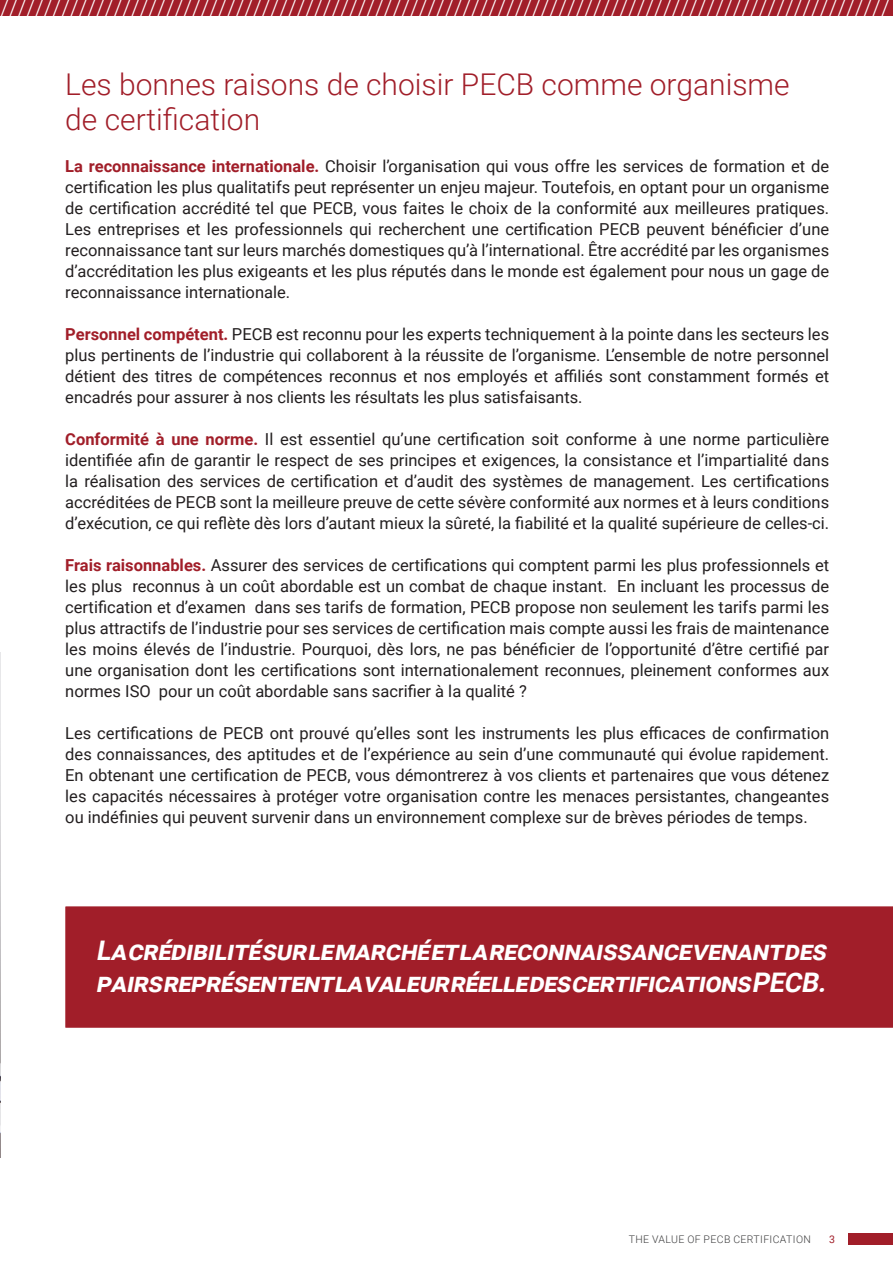
<style>
.page{position:relative;width:893px;height:1263px;background:#fff}
.page>*{position:absolute;margin:0;border:0;box-sizing:border-box;transform-origin:0 0}
.t1{font:300 30px/34.5px "Roboto";color:#a11e29}
.t2{font:italic 700 27px/31.5px "Roboto";color:#fff}
.t3{font:300 22.5px "Roboto";color:#fff}
.t4{font:16.5px/21px "Roboto";color:#231f20;text-align:justify}
.t5{font:300 10.5px "Roboto";letter-spacing:.035em;color:#3e3e3f}
.t6{font:10.5px "Roboto";color:#a11e29}
.s1{font-weight:700;color:#a11e29}
</style>
<div class="page">
<div style="left:849px;top:1233px;width:44px;height:12px;background:#a11e29"></div>
<div style="left:0;top:0;width:893px;height:16px;background:#a11e29"></div>
<img style="left:0;top:653px;width:1px;height:504px">
<div style="left:65px;top:906px;width:828px;height:122px;background:#a11e29"></div>
<p class="t3" style="left:0;top:-8px;width:891px">//////////////////////////////////////////////////////////////////////////////////////////////////////</p>
<p class="t1" style="left:65px;top:66px;width:726px">Les bonnes raisons de choisir PECB comme organisme de certification</p>
<p class="t4" style="left:65px;top:155px;width:765px"><span class="s1">La reconnaissance internationale.</span> Choisir l’organisation qui vous offre les services de formation et de certification les plus qualitatifs peut représenter un enjeu majeur. Toutefois, en optant pour un organisme de certification accrédité tel que PECB, vous faites le choix de la conformité aux meilleures pratiques.<br>Les entreprises et les professionnels qui recherchent une certification PECB peuvent bénéficier d’une reconnaissance tant sur leurs marchés domestiques qu’à l’international. Être accrédité par les organismes d’accréditation les plus exigeants et les plus réputés dans le monde est également pour nous un gage de reconnaissance internationale.</p>
<p class="t4" style="left:65px;top:323px;width:765px"><span class="s1">Personnel compétent.</span> PECB est reconnu pour les experts techniquement à la pointe dans les secteurs les plus pertinents de l’industrie qui collaborent à la réussite de l’organisme. L’ensemble de notre personnel détient des titres de compétences reconnus et nos employés et affiliés sont constamment formés et encadrés pour assurer à nos clients les résultats les plus satisfaisants.</p>
<p class="t4" style="left:65px;top:428px;width:765px"><span class="s1">Conformité à une norme.</span> Il est essentiel qu’une certification soit conforme à une norme particulière identifiée afin de garantir le respect de ses principes et exigences, la consistance et l’impartialité dans la réalisation des services de certification et d’audit des systèmes de management. Les certifications accréditées de PECB sont la meilleure preuve de cette sévère conformité aux normes et à leurs conditions d’exécution, ce qui reflète dès lors d’autant mieux la sûreté, la fiabilité et la qualité supérieure de celles-ci.</p>
<p class="t4" style="left:65px;top:554px;width:765px"><span class="s1">Frais raisonnables.</span> Assurer des services de certifications qui comptent parmi les plus professionnels et les plus reconnus à un coût abordable est un combat de chaque instant. En incluant les processus de certification et d’examen dans ses tarifs de formation, PECB propose non seulement les tarifs parmi les plus attractifs de l’industrie pour ses services de certification mais compte aussi les frais de maintenance les moins élevés de l’industrie. Pourquoi, dès lors, ne pas bénéficier de l’opportunité d’être certifié par une organisation dont les certifications sont internationalement reconnues, pleinement conformes aux normes ISO pour un coût abordable sans sacrifier à la qualité ?</p>
<p class="t4" style="left:65px;top:722px;width:765px">Les certifications de PECB ont prouvé qu’elles sont les instruments les plus efficaces de confirmation des connaissances, des aptitudes et de l’expérience au sein d’une communauté qui évolue rapidement.<br>En obtenant une certification de PECB, vous démontrerez à vos clients et partenaires que vous détenez les capacités nécessaires à protéger votre organisation contre les menaces persistantes, changeantes ou indéfinies qui peuvent survenir dans un environnement complexe sur de brèves périodes de temps.</p>
<p class="t2" style="left:96px;top:934px;width:738px">La crédibilité sur le marché et la reconnaissance venant des pairs représentent la valeur réelle des certifications PECB.</p>
<p class="t5" style="left:629px;top:1232px;width:184px">THE VALUE OF PECB CERTIFICATION</p>
<p class="t6" style="left:829px;top:1232px;width:7px">3</p>
</div>
